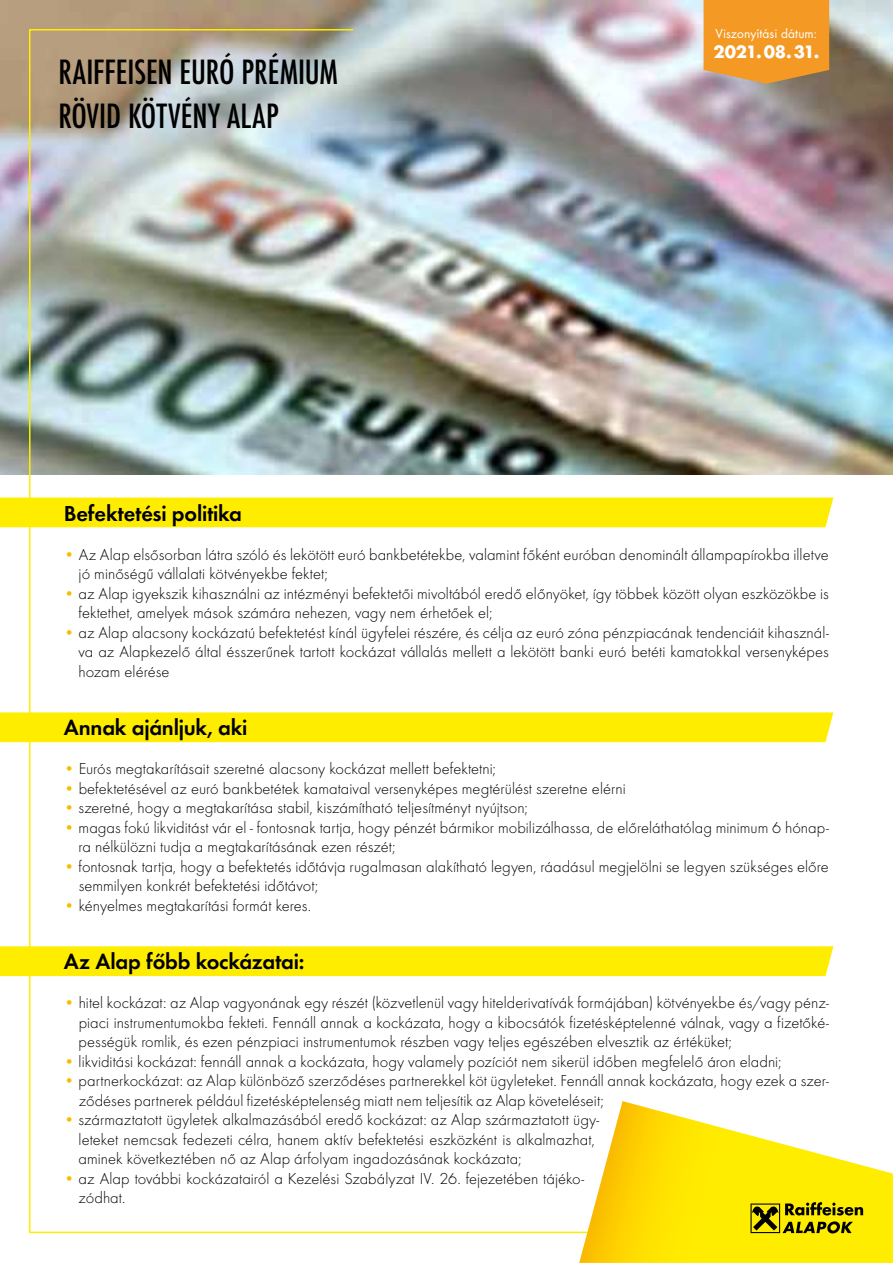
<style>
.page{position:relative;width:893px;height:1263px;background:#fff}
.page>*{position:absolute;margin:0;border:0;box-sizing:border-box;transform-origin:0 0}
.t1{font:500 condensed 36.6px/44px "Futura TCE";color:#000}
.t2{font:600 22.5px "Futura TCE";letter-spacing:-.01em;color:#000}
.t3{font:16.5px/19.5px "Futura TCE Ligh";color:#000}
.t4{font:16.5px "Futura H Bold";letter-spacing:-.01em;color:#fff}
.t5{font:12px "Futura H Book";letter-spacing:.005em;color:#fff}
.s1{color:#f9bb00}
</style>
<div class="page">
<img style="left:0;top:0;width:893px;height:474px">
<div style="left:0;top:497px;width:833px;height:30px;background:#ffed00"></div>
<div style="left:0;top:712px;width:833px;height:30px;background:#ffed00"></div>
<div style="left:0;top:946px;width:833px;height:30px;background:#ffed00"></div>
<img style="left:28px;top:28px;width:561px;height:1206px">
<svg style="left:579px;top:1101px;width:314px;height:162px"></svg>
<svg style="left:750px;top:1202px;width:113px;height:31px"></svg>
<svg style="left:704px;top:0;width:125px;height:84px"></svg>
<h1 class="t1" style="left:58px;top:50px;width:281px">RAIFFEISEN EURÓ PRÉMIUM<br>RÖVID KÖTVÉNY ALAP</h1>
<p class="t5" style="left:716px;top:26px;width:103px">Viszonyítási dátum:</p>
<p class="t4" style="left:713px;top:41px;width:107px">2021. 08. 31.</p>
<h2 class="t2" style="left:64px;top:500px;width:180px">Befektetési politika</h2>
<p class="t3" style="left:79px;top:545px;width:752px;text-indent:-15px"><span class="s1">•</span> Az Alap elsősorban látra szóló és lekötött euró bankbetétekbe, valamint főként euróban denominált állampapírokba illetve jó minőségű vállalati kötvényekbe fektet;</p>
<p class="t3" style="left:79px;top:584px;width:752px;text-indent:-15px"><span class="s1">•</span> az Alap igyekszik kihasználni az intézményi befektetői mivoltából eredő előnyöket, így többek között olyan eszközökbe is fektethet, amelyek mások számára nehezen, vagy nem érhetőek el;</p>
<p class="t3" style="left:79px;top:623px;width:752px;text-align:justify;text-indent:-15px"><span class="s1">•</span> az Alap alacsony kockázatú befektetést kínál ügyfelei részére, és célja az euró zóna pénzpiacának tendenciáit kihasznál&shy;va az Alapkezelő által ésszerűnek tartott kockázat vállalás mellett a lekötött banki euró betéti kamatokkal versenyképes hozam elérése</p>
<h2 class="t2" style="left:64px;top:714px;width:185px">Annak ajánljuk, aki</h2>
<p class="t3" style="left:64px;top:759px;width:434px"><span class="s1">•</span> Eurós megtakarításait szeretné alacsony kockázat mellett befektetni;</p>
<p class="t3" style="left:64px;top:779px;width:563px"><span class="s1">•</span> befektetésével az euró bankbetétek kamataival versenyképes megtérülést szeretne elérni</p>
<p class="t3" style="left:64px;top:798px;width:466px"><span class="s1">•</span> szeretné, hogy a megtakarítása stabil, kiszámítható teljesítményt nyújtson;</p>
<p class="t3" style="left:79px;top:818px;width:752px;text-indent:-15px"><span class="s1">•</span> magas fokú likviditást vár el - fontosnak tartja, hogy pénzét bármikor mobilizálhassa, de előreláthatólag minimum 6 hónap&shy;ra nélkülözni tudja a megtakarításának ezen részét;</p>
<p class="t3" style="left:79px;top:857px;width:752px;text-indent:-15px"><span class="s1">•</span> fontosnak tartja, hogy a befektetés időtávja rugalmasan alakítható legyen, ráadásul megjelölni se legyen szükséges előre semmilyen konkrét befektetési időtávot;</p>
<p class="t3" style="left:64px;top:896px;width:249px"><span class="s1">•</span> kényelmes megtakarítási formát keres.</p>
<h2 class="t2" style="left:64px;top:948px;width:242px">Az Alap főbb kockázatai:</h2>
<p class="t3" style="left:79px;top:993px;width:752px;text-align:justify;text-indent:-15px"><span class="s1">•</span> hitel kockázat: az Alap vagyonának egy részét (közvetlenül vagy hitelderivatívák formájában) kötvényekbe és/vagy pénz&shy;piaci instrumentumokba fekteti. Fennáll annak a kockázata, hogy a kibocsátók fizetésképtelenné válnak, vagy a fizetőké&shy;pességük romlik, és ezen pénzpiaci instrumentumok részben vagy teljes egészében elvesztik az értéküket;</p>
<p class="t3" style="left:64px;top:1052px;width:719px"><span class="s1">•</span> likviditási kockázat: fennáll annak a kockázata, hogy valamely pozíciót nem sikerül időben megfelelő áron eladni;</p>
<p class="t3" style="left:79px;top:1071px;width:752px;text-indent:-15px"><span class="s1">•</span> partnerkockázat: az Alap különböző szerződéses partnerekkel köt ügyleteket. Fennáll annak kockázata, hogy ezek a szer&shy;ződéses partnerek például fizetésképtelenség miatt nem teljesítik az Alap követeléseit;</p>
<p class="t3" style="left:79px;top:1110px;width:522px;text-indent:-15px"><span class="s1">•</span> származtatott ügyletek alkalmazásából eredő kockázat: az Alap származtatott ügy&shy;leteket nemcsak fedezeti célra, hanem aktív befektetési eszközként is alkalmazhat, aminek következtében nő az Alap árfolyam ingadozásának kockázata;</p>
<p class="t3" style="left:79px;top:1169px;width:507px;text-indent:-15px"><span class="s1">•</span> az Alap további kockázatairól a Kezelési Szabályzat IV. 26. fejezetében tájéko&shy;zódhat.</p>
</div>
